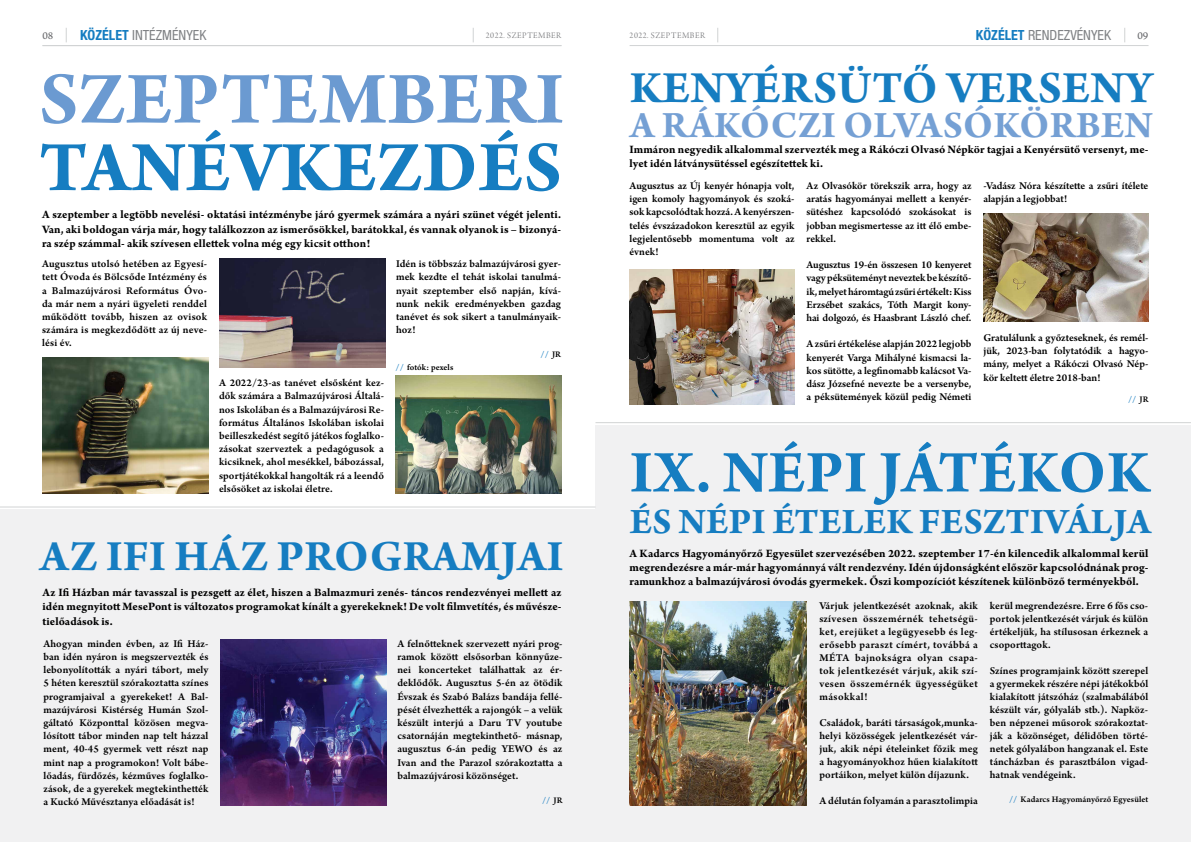
<style>
.page{position:relative;width:1191px;height:842px;background:#fff}
.page>*{position:absolute;margin:0;border:0;box-sizing:border-box;transform-origin:0 0}
.t1{font:700 78.1px "Arno Pro";letter-spacing:.02em;color:#6b9ad1}
.t2{font:700 75.5px "Arno Pro";letter-spacing:.01em;color:#167dc1}
.t3{font:700 63px "Arno Pro";letter-spacing:.01em;color:#167dc1}
.t4{font:700 47.3px "Arno Pro";letter-spacing:.01em;color:#167dc1}
.t5{font:700 45.8px "Arno Pro";letter-spacing:.015em;color:#167dc1}
.t6{font:700 39.4px "Arno Pro";letter-spacing:.01em;color:#75a0d4}
.t7{font:700 38px "Arno Pro";letter-spacing:.01em;color:#167dc1}
.t8{font:condensed 14px "Helvetica Neue LT Pro";color:#808285}
.t9{font:700 condensed 14px "Helvetica Neue LT Pro";color:#167dc1}
.t10{font:700 12px/14.4px "Arno Pro";letter-spacing:.01em;color:#000;text-align:justify}
.t11{font:600 11px/13.2px "Arno Pro";letter-spacing:.005em;color:#000;text-align:justify}
.t12{font:11px "Arno Pro Caption";color:#6d6e71}
.t13{font:600 9px "Arno Pro";letter-spacing:.005em;color:#000}
.t14{font:9px "Arno Pro Light Display";letter-spacing:.06em;color:#6d6e71}
.t15{font:700 9px "Arno Pro";color:#167dc1}
.s1{font-weight:700;color:#167dc1}
.s2{font-weight:600;color:#000}
</style>
<div class="page">
<div style="left:595px;top:425px;width:596px;height:417px;background:#f1f1f2"></div>
<hr style="left:595px;top:422px;width:596px;height:1px;background:#d1d3d4">
<div style="left:0;top:510px;width:595px;height:332px;background:#f1f1f2"></div>
<hr style="left:0;top:507px;width:595px;height:1px;background:#d1d3d4">
<hr style="left:43px;top:45px;width:518px;height:1px;background:#d1d3d4">
<hr style="left:629px;top:45px;width:519px;height:1px;background:#d1d3d4">
<svg style="left:66px;top:28px;width:1px;height:14px"></svg>
<svg style="left:717px;top:28px;width:1px;height:14px"></svg>
<svg style="left:473px;top:28px;width:1px;height:14px"></svg>
<svg style="left:1124px;top:28px;width:1px;height:14px"></svg>
<img style="left:220px;top:639px;width:166px;height:167px">
<img style="left:43px;top:358px;width:166px;height:136px">
<img style="left:395px;top:376px;width:166px;height:118px">
<img style="left:219px;top:258px;width:166px;height:109px">
<img style="left:629px;top:601px;width:177px;height:205px">
<img style="left:629px;top:270px;width:165px;height:135px">
<img style="left:984px;top:213px;width:164px;height:109px">
<p class="t12" style="left:42px;top:29px;width:12px">08</p>
<p class="t9" style="left:80px;top:26px;width:23px">KÖZÉLE</p>
<p class="t8" style="left:122px;top:27px;width:18px"><span class="s1">T</span>INTÉZMÉNYEK</p>
<p class="t14" style="left:486px;top:30px;width:77px">2022. SZEPTEMBER</p>
<p class="t14" style="left:629px;top:30px;width:77px">2022. SZEPTEMBER</p>
<p class="t9" style="left:976px;top:26px;width:23px">KÖZÉLE</p>
<p class="t8" style="left:1018px;top:27px;width:48px"><span class="s1">T</span> RENDEZVÉNYEK</p>
<p class="t12" style="left:1137px;top:29px;width:12px">09</p>
<h1 class="t1" style="left:39px;top:54px;width:526px">Szeptemberi</h1>
<h2 class="t2" style="left:39px;top:124px;width:524px">tanévkezd és</h2>
<p class="t10" style="left:42px;top:208px;width:520px">A szeptember a legtöbb nevelési- oktatási intézménybe járó gyermek számára a nyári szünet végét jelenti.<br>Van, aki boldogan várja már, hogy találkozzon az ismerősökkel, barátokkal, és vannak olyanok is – bizonyá&shy;ra szép számmal- akik szívesen ellettek volna még egy kicsit otthon!</p>
<p class="t11" style="left:42px;top:258px;width:166px">Augusztus utolsó hetében az Egyesí&shy;tett Óvoda és Bölcsőde Intézmény és a Balmazújvárosi Református Óvo&shy;da már nem a nyári ügyeleti renddel működött tovább, hiszen az ovisok számára is megkezdődött az új neve&shy;lési év.</p>
<p class="t11" style="left:219px;top:377px;width:166px">A 2022/23-as tanévet elsősként kez&shy;dők számára a Balmazújvárosi Általá&shy;nos Iskolában és a Balmazújvárosi Re&shy;formátus Általános Iskolában iskolai beilleszkedést segítő játékos foglalko&shy;zásokat szerveztek a pedagógusok a kicsiknek, ahol mesékkel, bábozással, sportjátékokkal hangolták rá a leendő elsősöket az iskolai életre.</p>
<p class="t11" style="left:396px;top:258px;width:166px">Idén is többszáz balmazújvárosi gyer&shy;mek kezdte el tehát iskolai tanulmá&shy;nyait szeptember első napján, kívá&shy;nunk nekik eredményekben gazdag tanévet és sok sikert a tanulmányaik&shy;hoz!</p>
<p class="t15" style="left:540px;top:349px;width:22px">// <span class="s2">JR</span></p>
<p class="t13" style="left:395px;top:362px;width:59px"><span class="s1">//</span> fotók: pexels</p>
<h3 class="t5" style="left:40px;top:529px;width:525px">Az Ifi Ház programjai</h3>
<p class="t10" style="left:43px;top:585px;width:520px">Az Ifi Házban már tavasszal is pezsgett az élet, hiszen a Balmazmuri zenés- táncos rendezvényei mellett az idén megnyitott MesePont is változatos programokat kínált a gyerekeknek! De volt filmvetítés, és művésze&shy;tielőadások is.</p>
<p class="t11" style="left:43px;top:637px;width:166px">Ahogyan minden évben, az Ifi Ház&shy;ban idén nyáron is megszervezték és lebonyolították a nyári tábort, mely 5 héten keresztül szórakoztatta színes programjaival a gyerekeket! A Bal&shy;mazújvárosi Kistérség Humán Szol&shy;gáltató Központtal közösen megva&shy;lósított tábor minden nap telt házzal ment, 40-45 gyermek vett részt nap mint nap a programokon! Volt bábe&shy;lőadás, fürdőzés, kézműves foglalko&shy;zások, de a gyerekek megtekinthették a Kuckó Művésztanya előadását is!</p>
<p class="t11" style="left:397px;top:637px;width:166px">A felnőtteknek szervezett nyári prog&shy;ramok között elsősorban könnyűze&shy;nei koncerteket találhattak az ér&shy;deklődők. Augusztus 5-én az ötödik Évszak és Szabó Balázs bandája fellé&shy;pését élvezhették a rajongók – a velük készült interjú a Daru TV youtube csatornáján megtekinthető- másnap, augusztus 6-án pedig YEWO és az Ivan and the Parazol szórakoztatta a balmazújvárosi közönséget.</p>
<p class="t15" style="left:542px;top:795px;width:22px">// <span class="s2">JR</span></p>
<h3 class="t4" style="left:630px;top:60px;width:524px">Kenyérsütő verseny</h3>
<h3 class="t6" style="left:629px;top:102px;width:524px">a Rákóczi olvasókörben</h3>
<p class="t10" style="left:629px;top:143px;width:520px">Immáron negyedik alkalommal szervezték meg a Rákóczi Olvasó Népkör tagjai a Kenyérsütő versenyt, me&shy;lyet idén látványsütéssel egészítettek ki.</p>
<p class="t11" style="left:629px;top:180px;width:166px">Augusztus az Új kenyér hónapja volt, igen komoly hagyományok és szoká&shy;sok kapcsolódtak hozzá. A kenyérszen&shy;telés évszázadokon keresztül az egyik legjelentősebb momentuma volt az évnek!</p>
<p class="t11" style="left:806px;top:180px;width:166px">Az Olvasókör törekszik arra, hogy az aratás hagyományai mellett a kenyér&shy;sütéshez kapcsolódó szokásokat is jobban megismertesse az itt élő embe&shy;rekkel.</p>
<p class="t11" style="left:806px;top:259px;width:166px">Augusztus 19-én összesen 10 kenyeret vagy péksüteményt neveztek be készítő&shy;ik, melyet háromtagú zsűri értékelt: Kiss Erzsébet szakács, Tóth Margit kony&shy;hai dolgozó, és Haasbrant László chef.</p>
<p class="t11" style="left:806px;top:338px;width:166px">A zsűri értékelése alapján 2022 legjobb kenyerét Varga Mihályné kismacsi la&shy;kos sütötte, a legfinomabb kalácsot Va&shy;dász Józsefné nevezte be a versenybe, a péksütemények közül pedig Németi</p>
<p class="t11" style="left:983px;top:180px;width:166px">-Vadász Nóra készítette a zsűri ítélete alapján a legjobbat!</p>
<p class="t11" style="left:983px;top:332px;width:166px">Gratulálunk a győzteseknek, és remél&shy;jük, 2023-ban folytatódik a hagyo&shy;mány, melyet a Rákóczi Olvasó Nép&shy;kör keltett életre 2018-ban!</p>
<p class="t15" style="left:1128px;top:394px;width:22px">// <span class="s2">JR</span></p>
<h3 class="t3" style="left:630px;top:436px;width:521px">IX. Népi játékok</h3>
<h3 class="t7" style="left:629px;top:500px;width:523px">és Népi ételek fesztiválja</h3>
<p class="t10" style="left:629px;top:547px;width:520px;line-height:14px">A Kadarcs Hagyományőrző Egyesület szervezésében 2022. szeptember 17-én kilencedik alkalommal kerül megrendezésre a már-már hagyománnyá vált rendezvény. Idén újdonságként először kapcsolódnának prog&shy;ramunkhoz a balmazújvárosi óvodás gyermekek. Őszi kompozíciót készítenek különböző terményekből.</p>
<p class="t11" style="left:819px;top:600px;width:160px">Várjuk jelentkezését azoknak, akik szívesen összemérnék tehetségü&shy;ket, erejüket a legügyesebb és leg&shy;erősebb paraszt címért, továbbá a MÉTA bajnokságra olyan csapa&shy;tok jelentkezését várjuk, akik szí&shy;vesen összemérnék ügyességüket másokkal!</p>
<p class="t11" style="left:819px;top:717px;width:160px">Családok, baráti társaságok,munka&shy;helyi közösségek jelentkezését vár&shy;juk, akik népi ételeinket főzik meg a hagyományokhoz hűen kialakított portáikon, melyet külön díjazunk.</p>
<p class="t11" style="left:819px;top:795px;width:160px">A délután folyamán a parasztolimpia</p>
<p class="t11" style="left:990px;top:600px;width:160px">kerül megrendezésre. Erre 6 fős cso&shy;portok jelentkezését várjuk és külön értékeljük, ha stílusosan érkeznek a csoporttagok.</p>
<p class="t11" style="left:990px;top:665px;width:160px">Színes programjaink között szerepel a gyermekek részére népi játékokból kialakított játszóház (szalmabálából készült vár, gólyaláb stb.). Napköz&shy;ben népzenei műsorok szórakoztat&shy;ják a közönséget, délidőben törté&shy;netek gólyalábon hangzanak el. Este táncházban és parasztbálon vigad&shy;hatnak vendégeink.</p>
<p class="t13" style="left:1009px;top:794px;width:141px"><span class="s1">//</span> Kadarcs Hagyományőrző Egyesület</p>
</div>
